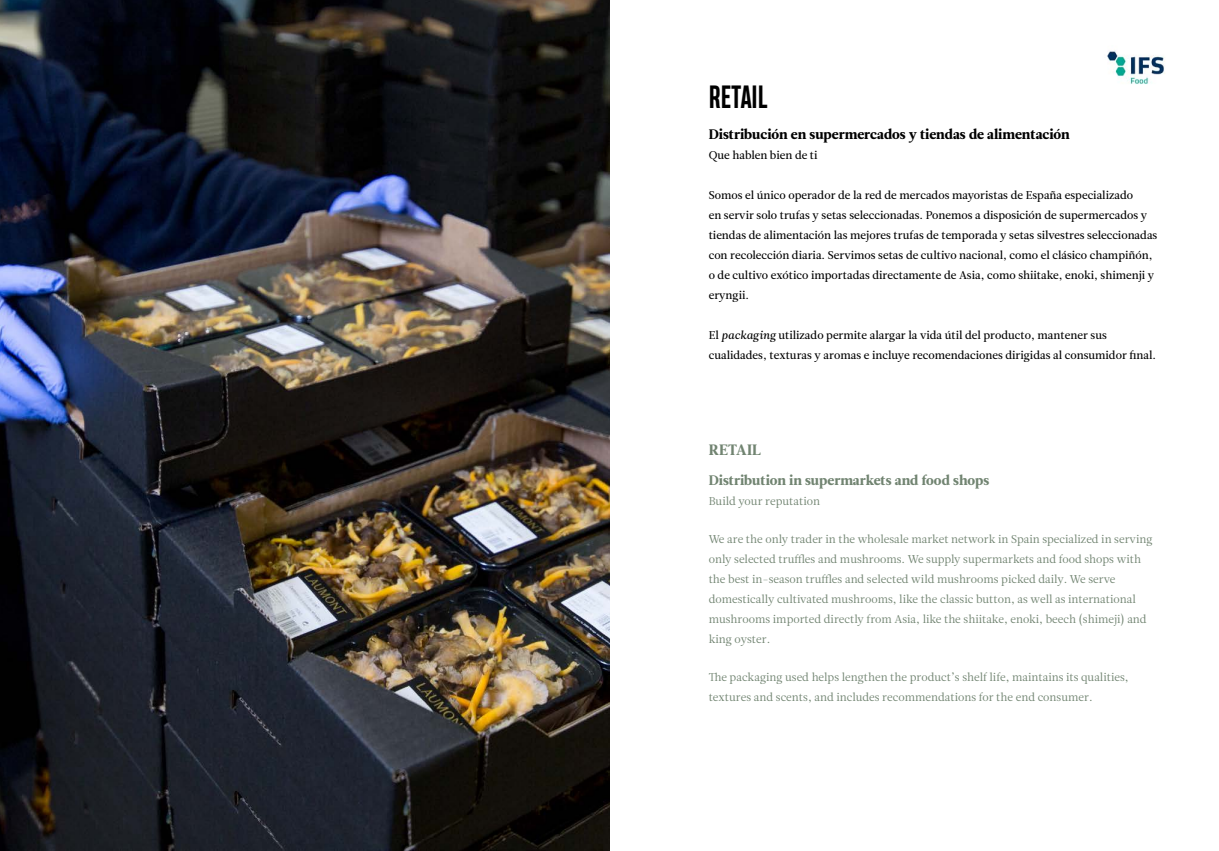
<style>
.page{position:relative;width:1219px;height:851px;background:#fff}
.page>*{position:absolute;margin:0;border:0;box-sizing:border-box;transform-origin:0 0}
.t1{font:700 30px "Heading Compressed Pro";color:#000}
.t2{font:15px "Leitura News Roman 4";letter-spacing:.015em;color:#718471}
.t3{font:13.75px "Leitura News Roman 4";color:#000}
.t4{font:13.75px "Leitura News Roman 4";color:#718471}
.t5{font:11.25px/20px "Leitura News Roman 2";color:#000}
.t6{font:11.25px/20px "Leitura News Roman 1";color:#718471}
.s1{font-family:"Leitura News Italic 2"}
</style>
<div class="page">
<img style="left:0;top:0;width:609px;height:850px">
<img style="left:1107px;top:51px;width:58px;height:33px">
<h1 class="t1" style="left:709px;top:79px;width:60px">RETAIL</h1>
<p class="t3" style="left:709px;top:126px;width:363px">Distribución en supermercados y tiendas de alimentación</p>
<p class="t5" style="left:709px;top:145px;width:110px">Que hablen bien de ti</p>
<p class="t5" style="left:709px;top:185px;width:450px">Somos el único operador de la red de mercados mayoristas de España especializado<br>en servir solo trufas y setas seleccionadas. Ponemos a disposición de supermercados y tiendas de alimentación las mejores trufas de temporada y setas silvestres seleccionadas con recolección diaria. Servimos setas de cultivo nacional, como el clásico champiñón, o de cultivo exótico importadas directamente de Asia, como shiitake, enoki, shimenji y eryngii.</p>
<p class="t5" style="left:709px;top:325px;width:449px">El <span class="s1">packaging</span> utilizado permite alargar la vida útil del producto, mantener sus cualidades, texturas y aromas e incluye recomendaciones dirigidas al consumidor final.</p>
<h2 class="t2" style="left:709px;top:440px;width:54px">RETAIL</h2>
<p class="t4" style="left:709px;top:472px;width:282px">Distribution in supermarkets and food shops</p>
<p class="t6" style="left:709px;top:491px;width:113px">Build your reputation</p>
<p class="t6" style="left:709px;top:529px;width:445px">We are the only trader in the wholesale market network in Spain specialized in serving only selected truffles and mushrooms. We supply supermarkets and food shops with the best in-season truffles and selected wild mushrooms picked daily. We serve domestically cultivated mushrooms, like the classic button, as well as international mushrooms imported directly from Asia, like the shiitake, enoki, beech (shimeji) and king oyster.</p>
<p class="t6" style="left:709px;top:667px;width:421px">The packaging used helps lengthen the product’s shelf life, maintains its qualities, textures and scents, and includes recommendations for the end consumer.</p>
</div>
